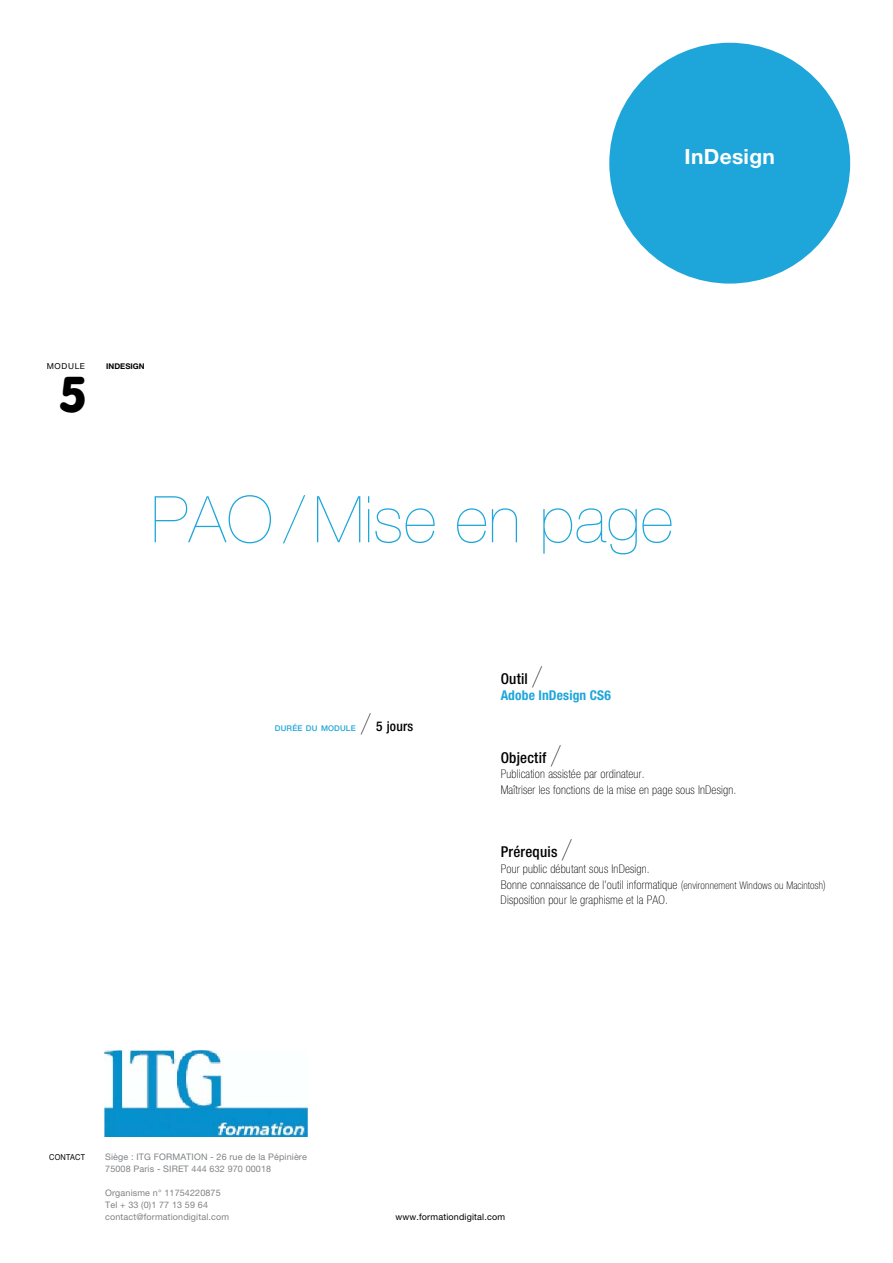
<style>
.page{position:relative;width:893px;height:1263px;background:#fff}
.page>*{position:absolute;margin:0;border:0;box-sizing:border-box;transform-origin:0 0}
.t1{font:200 64.5px "Helvetica Neue LT Std";letter-spacing:.01em;color:#1ea6da}
.t2{font:900 49.5px "VAG Rounded";color:#010000}
.t3{font:700 21px "Helvetica Neue LT Std";letter-spacing:.015em;color:#fff}
.t4{font:500 condensed 15px "Helvetica Neue LT Std";letter-spacing:.015em;color:#010000}
.t5{font:700 condensed 13.5px "Helvetica Neue LT Std";letter-spacing:.01em;color:#1ea6da}
.t6{font:500 condensed 13.5px "Helvetica Neue LT Std";letter-spacing:.015em;color:#010000}
.t7{font:100 condensed 12px/15.8px "Helvetica Neue LT Std";letter-spacing:.015em;color:#010000}
.t8{font:9px/12px "Helvetica Neue LT Std";letter-spacing:.015em;color:#808285}
.t9{font:9px "Helvetica Neue LT Std";letter-spacing:.02em;color:#010000}
.t10{font:8.25px "Helvetica Neue LT Std";letter-spacing:.025em;color:#010000;scale:.9 1}
.t11{font:8.25px "Helvetica Neue LT Std";letter-spacing:.025em;color:#010000}
.t12{font:500 7.8px "Helvetica Neue LT Std";letter-spacing:.02em;color:#1ea6da}
.t13{font:700 7.8px "Helvetica Neue LT Std";color:#010000}
.s1{font-weight:200;font-stretch:normal;font-size:28.5px}
.s2{font-size:10.5px}
</style>
<div class="page">
<div style="left:609px;top:43px;width:241px;height:241px;background:#1ea6da;border-radius:50%"></div>
<img style="left:105px;top:1050px;width:202px;height:86px">
<h3 class="t3" style="left:684px;top:145px;width:92px">InDesign</h3>
<p class="t11" style="left:47px;top:361px;width:40px">MODULE</p>
<h2 class="t2" style="left:60px;top:374px;width:26px">5</h2>
<p class="t13" style="left:106px;top:362px;width:40px">INDESIGN</p>
<h1 class="t1" style="left:151px;top:482px;width:523px">PAO / Mise en page</h1>
<p class="t12" style="left:275px;top:724px;width:82px">DURÉE DU MODULE</p>
<p class="t6" style="left:361px;top:722px;width:54px"><span class="s1">/</span> 5 jours</p>
<p class="t4" style="left:501px;top:673px;width:43px">Outil <span class="s1">/</span></p>
<p class="t5" style="left:501px;top:690px;width:112px">Adobe InDesign CS6</p>
<p class="t4" style="left:501px;top:752px;width:61px">Objectif <span class="s1">/</span></p>
<p class="t7" style="left:501px;top:767px;width:237px">Publication assistée par ordinateur.<br>Maîtriser les fonctions de la mise en page sous InDesign.</p>
<p class="t4" style="left:501px;top:846px;width:72px">Prérequis <span class="s1">/</span></p>
<p class="t7" style="left:501px;top:862px;width:327px">Pour public débutant sous InDesign.<br>Bonne connaissance de l’outil informatique (<span class="s2">environnement Windows ou Macintosh</span>)<br>Disposition pour le graphisme et la PAO.</p>
<p class="t10" style="left:49px;top:1152px;width:41px">CONTACT</p>
<p class="t8" style="left:105px;top:1152px;width:203px">Siège : ITG FORMATION - 26 rue de la Pépinière<br>75008 Paris - SIRET 444 632 970 00018</p>
<p class="t8" style="left:105px;top:1188px;width:125px">Organisme n° 11754220875<br>Tel + 33 (0)1 77 13 59 64 contact@formationdigital.com</p>
<p class="t9" style="left:395px;top:1212px;width:111px">www.formationdigital.com</p>
</div>
